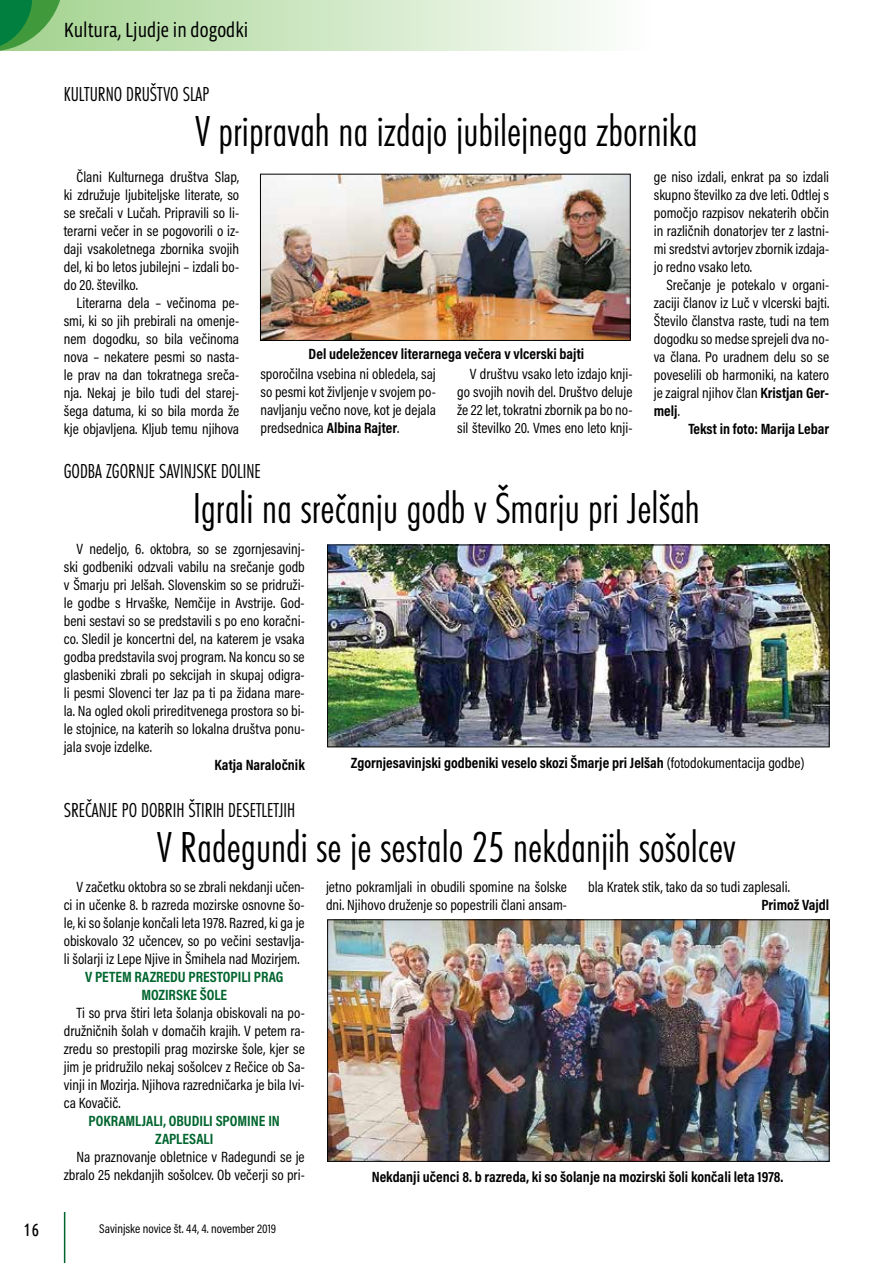
<style>
.page{position:relative;width:893px;height:1263px;background:#fff}
.page>*{position:absolute;margin:0;border:0;box-sizing:border-box;transform-origin:0 0}
.t1{font:45px "Futura TEE Ligh Cond";color:#000}
.t2{font:21px "Futura TEE Ligh Cond";color:#000}
.t3{font:21px "Vista Sans Nar OTCE";color:#000}
.t4{font:18px "Ubuntu Condensed";color:#000}
.t5{font:15px/18px "Acumin Pro Cond";color:#000;text-align:justify}
.t6{font:700 15px "Acumin Pro Cond";color:#000}
.t7{font:700 15px/18px "Acumin Pro Cond";color:#00652e;text-align:center}
.t8{font:12.75px "Acumin Pro Cond";color:#000}
.s1{font-weight:700}
.s2{font-weight:400}
</style>
<div class="page">
<div style="left:0;top:0;width:652px;height:51px;background:linear-gradient(to right,#a2d28e,#fefefd)"></div>
<hr style="left:64px;top:1212px;width:1px;height:51px;background:#00652e">
<svg style="left:0;top:0;width:64px;height:51px;background:#50a65b"></svg>
<img style="left:262px;top:176px;width:366px;height:163px">
<div style="left:260px;top:174px;width:370px;height:167px;border:1px solid #000"></div>
<img style="left:329px;top:547px;width:498px;height:198px">
<div style="left:327px;top:545px;width:502px;height:202px;border:1px solid #000"></div>
<img style="left:329px;top:921px;width:498px;height:238px">
<div style="left:327px;top:919px;width:502px;height:242px;border:1px solid #000"></div>
<h2 class="t3" style="left:64px;top:18px;width:186px">Kultura, Ljudje in dogodki</h2>
<h2 class="t2" style="left:64px;top:82px;width:147px">KULTURNO DRUŠTVO SLAP</h2>
<h1 class="t1" style="left:195px;top:105px;width:504px">V pripravah na izdajo jubilejnega zbornika</h1>
<p class="t5" style="left:64px;top:168px;width:177px;text-indent:13px">Člani Kulturnega društva Slap, ki združuje ljubiteljske literate, so se srečali v Lučah. Pripravili so li&shy;terarni večer in se pogovorili o iz&shy;daji vsakoletnega zbornika svojih del, ki bo letos jubilejni – izdali bo&shy;do 20. številko.</p>
<p class="t5" style="left:64px;top:294px;width:177px;text-indent:13px">Literarna dela – večinoma pe&shy;smi, ki so jih prebirali na omenje&shy;nem dogodku, so bila večinoma nova – nekatere pesmi so nasta&shy;le prav na dan tokratnega sreča&shy;nja. Nekaj je bilo tudi del starej&shy;šega datuma, ki so bila morda že kje objavljena. Kljub temu njihova</p>
<p class="t6" style="left:309px;top:344px;width:277px">Del udeležencev literarnega večera v vlcerski bajti</p>
<p class="t5" style="left:260px;top:365px;width:177px">sporočilna vsebina ni obledela, saj so pesmi kot življenje v svojem po&shy;navljanju večno nove, kot je dejala predsednica <span class="s1">Albina Rajter</span>.</p>
<p class="t5" style="left:457px;top:365px;width:177px;text-indent:13px">V društvu vsako leto izdajo knji&shy;go svojih novih del. Društvo deluje že 22 let, tokratni zbornik pa bo no&shy;sil številko 20. Vmes eno leto knji-</p>
<p class="t5" style="left:654px;top:168px;width:177px">ge niso izdali, enkrat pa so izdali skupno številko za dve leti. Odtlej s pomočjo razpisov nekaterih občin in različnih donatorjev ter z lastni&shy;mi sredstvi avtorjev zbornik izdaja&shy;jo redno vsako leto.</p>
<p class="t5" style="left:654px;top:276px;width:177px;text-indent:13px">Srečanje je potekalo v organi&shy;zaciji članov iz Luč v vlcerski bajti.<br>Število članstva raste, tudi na tem dogodku so medse sprejeli dva no&shy;va člana. Po uradnem delu so se poveselili ob harmoniki, na katero je zaigral njihov član <span class="s1">Kristjan Ger&shy;melj</span>.</p>
<p class="t6" style="left:688px;top:419px;width:142px">Tekst in foto: Marija Lebar</p>
<h2 class="t2" style="left:64px;top:459px;width:199px">GODBA ZGORNJE SAVINJSKE DOLINE</h2>
<h1 class="t1" style="left:193px;top:482px;width:508px">Igrali na srečanju godb v Šmarju pri Jelšah</h1>
<p class="t5" style="left:64px;top:539px;width:242px;text-indent:13px">V nedeljo, 6. oktobra, so se zgornjesavinj&shy;ski godbeniki odzvali vabilu na srečanje godb v Šmarju pri Jelšah. Slovenskim so se pridruži&shy;le godbe s Hrvaške, Nemčije in Avstrije. God&shy;beni sestavi so se predstavili s po eno koračni&shy;co. Sledil je koncertni del, na katerem je vsaka godba predstavila svoj program. Na koncu so se glasbeniki zbrali po sekcijah in skupaj odigra&shy;li pesmi Slovenci ter Jaz pa ti pa židana mare&shy;la. Na ogled okoli prireditvenega prostora so bi&shy;le stojnice, na katerih so lokalna društva ponu&shy;jala svoje izdelke.</p>
<p class="t6" style="left:214px;top:755px;width:92px">Katja Naraločnik</p>
<h2 class="t2" style="left:64px;top:797px;width:233px">SREČANJE PO DOBRIH ŠTIRIH DESETLETJIH</h2>
<h1 class="t1" style="left:157px;top:821px;width:580px">V Radegundi se je sestalo 25 nekdanjih sošolcev</h1>
<p class="t6" style="left:351px;top:753px;width:455px">Zgornjesavinjski godbeniki veselo skozi Šmarje pri Jelšah <span class="s2">(fotodokumentacija godbe)</span></p>
<p class="t5" style="left:64px;top:878px;width:242px;text-indent:13px">V začetku oktobra so se zbrali nekdanji učen&shy;ci in učenke 8. b razreda mozirske osnovne šo&shy;le, ki so šolanje končali leta 1978. Razred, ki ga je obiskovalo 32 učencev, so po večini sestavlja&shy;li šolarji iz Lepe Njive in Šmihela nad Mozirjem.</p>
<p class="t7" style="left:85px;top:968px;width:200px">V PETEM RAZREDU PRESTOPILI PRAG<br>MOZIRSKE ŠOLE</p>
<p class="t5" style="left:64px;top:1004px;width:242px;text-indent:13px">Ti so prva štiri leta šolanja obiskovali na po&shy;družničnih šolah v domačih krajih. V petem ra&shy;zredu so prestopili prag mozirske šole, kjer se jim je pridružilo nekaj sošolcev z Rečice ob Sa&shy;vinji in Mozirja. Njihova razredničarka je bila Ivi&shy;ca Kovačič.</p>
<p class="t7" style="left:89px;top:1112px;width:193px">POKRAMLJALI, OBUDILI SPOMINE IN<br>ZAPLESALI</p>
<p class="t5" style="left:64px;top:1148px;width:242px;text-align:right">Na praznovanje obletnice v Radegundi se je zbralo 25 nekdanjih sošolcev. Ob večerji so pri-</p>
<p class="t4" style="left:24px;top:1219px;width:17px">16</p>
<p class="t8" style="left:99px;top:1221px;width:178px">Savinjske novice št. 44, 4. november 2019</p>
<p class="t5" style="left:326px;top:878px;width:242px">jetno pokramljali in obudili spomine na šolske dni. Njihovo druženje so popestrili člani ansam-</p>
<p class="t5" style="left:588px;top:878px;width:203px">bla Kratek stik, tako da so tudi zaplesali.</p>
<p class="t6" style="left:761px;top:895px;width:69px">Primož Vajdl</p>
<p class="t6" style="left:372px;top:1167px;width:413px">Nekdanji učenci 8. b razreda, ki so šolanje na mozirski šoli končali leta 1978.</p>
</div>
